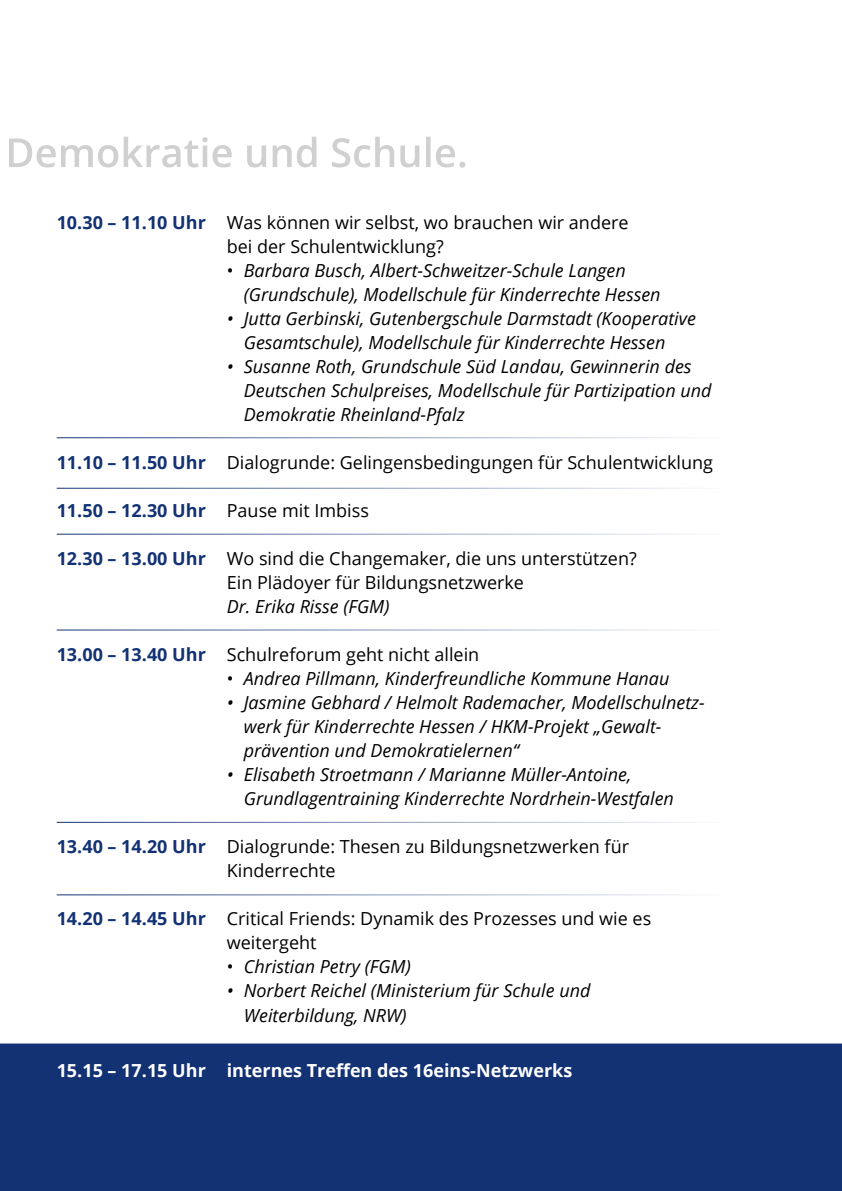
<style>
.page{position:relative;width:842px;height:1191px;background:#fff}
.page>*{position:absolute;margin:0;border:0;box-sizing:border-box;transform-origin:0 0}
.t1{font:italic 18px/24px "Open Sans";color:#000}
.t2{font:18px/24px "Open Sans";color:#000}
.t3{font:700 18px "Open Sans";color:#fff}
.t4{font:700 18px "Open Sans";color:#123274}
.s1{font-weight:700;color:#123274}
.s2{font-style:normal}
.s3{font-weight:400;color:#000}
</style>
<div class="page">
<div style="left:0;top:1043px;width:842px;height:148px;background:#123274"></div>
<svg style="left:9px;top:137px;width:456px;height:31px"></svg>
<hr style="left:57px;top:437px;width:672px;height:1px;background:#123274">
<hr style="left:57px;top:488px;width:672px;height:1px;background:#123274">
<hr style="left:57px;top:533px;width:672px;height:1px;background:#123274">
<hr style="left:57px;top:629px;width:672px;height:1px;background:#123274">
<hr style="left:57px;top:822px;width:672px;height:1px;background:#123274">
<hr style="left:57px;top:894px;width:672px;height:1px;background:#123274">
<p class="t2" style="left:227px;top:210px;width:403px;text-indent:-170px"><span class="s1">10.30 – 11.10 Uhr</span> Was können wir selbst, wo brauchen wir andere bei der Schulentwicklung?</p>
<p class="t1" style="left:244px;top:258px;width:418px;text-indent:-17px"><span class="s2">•</span> Barbara Busch, Albert-Schweitzer-Schule Langen (Grundschule), Modellschule für Kinderrechte Hessen</p>
<p class="t1" style="left:244px;top:306px;width:454px;text-indent:-17px">• Jutta Gerbinski, Gutenbergschule Darmstadt (Kooperative<br>Gesamtschule), Modellschule für Kinderrechte Hessen</p>
<p class="t1" style="left:244px;top:354px;width:469px;text-indent:-17px">• Susanne Roth, Grundschule Süd Landau, Gewinnerin des<br>Deutschen Schulpreises, Modellschule für Partizipation und<br>Demokratie Rheinland-Pfalz</p>
<p class="t2" style="left:57px;top:450px;width:658px"><span class="s1">11.10 – 11.50 Uhr</span> Dialogrunde: Gelingensbedingungen für Schulentwicklung</p>
<p class="t4" style="left:57px;top:498px;width:314px">11.50 – 12.30 Uhr <span class="s3">Pause mit Imbiss</span></p>
<p class="t2" style="left:227px;top:546px;width:411px;text-indent:-170px"><span class="s1">12.30 – 13.00 Uhr</span> Wo sind die Changemaker, die uns unterstützen?<br>Ein Plädoyer für Bildungsnetzwerke</p>
<p class="t1" style="left:227px;top:594px;width:164px">Dr. Erika Risse (FGM)</p>
<p class="t2" style="left:57px;top:642px;width:424px"><span class="s1">13.00 – 13.40 Uhr</span> Schulreforum geht nicht allein</p>
<p class="t1" style="left:227px;top:666px;width:444px"><span class="s2">•</span> Andrea Pillmann, Kinderfreundliche Kommune Hanau</p>
<p class="t1" style="left:244px;top:690px;width:463px;text-indent:-17px">• Jasmine Gebhard / Helmolt Rademacher, Modellschulnetz&shy;werk für Kinderrechte Hessen / HKM-Projekt „Gewalt&shy;prävention und Demokratielernen“</p>
<p class="t1" style="left:244px;top:762px;width:432px;text-indent:-17px">• Elisabeth Stroetmann / Marianne Müller-Antoine,<br>Grundlagentraining Kinderrechte Nordrhein-Westfalen</p>
<p class="t2" style="left:227px;top:834px;width:404px;text-indent:-170px"><span class="s1">13.40 – 14.20 Uhr</span> Dialogrunde: Thesen zu Bildungsnetzwerken für<br>Kinderrechte</p>
<p class="t2" style="left:227px;top:906px;width:426px;text-indent:-170px"><span class="s1">14.20 – 14.45 Uhr</span> Critical Friends: Dynamik des Prozesses und wie es weitergeht</p>
<p class="t1" style="left:227px;top:954px;width:185px"><span class="s2">•</span> Christian Petry (FGM)</p>
<p class="t1" style="left:244px;top:978px;width:348px;text-indent:-17px">• Norbert Reichel (Ministerium für Schule und<br>Weiterbildung, NRW)</p>
<p class="t3" style="left:57px;top:1057px;width:517px">15.15 – 17.15 Uhr internes Treffen des 16eins-Netzwerks</p>
</div>
